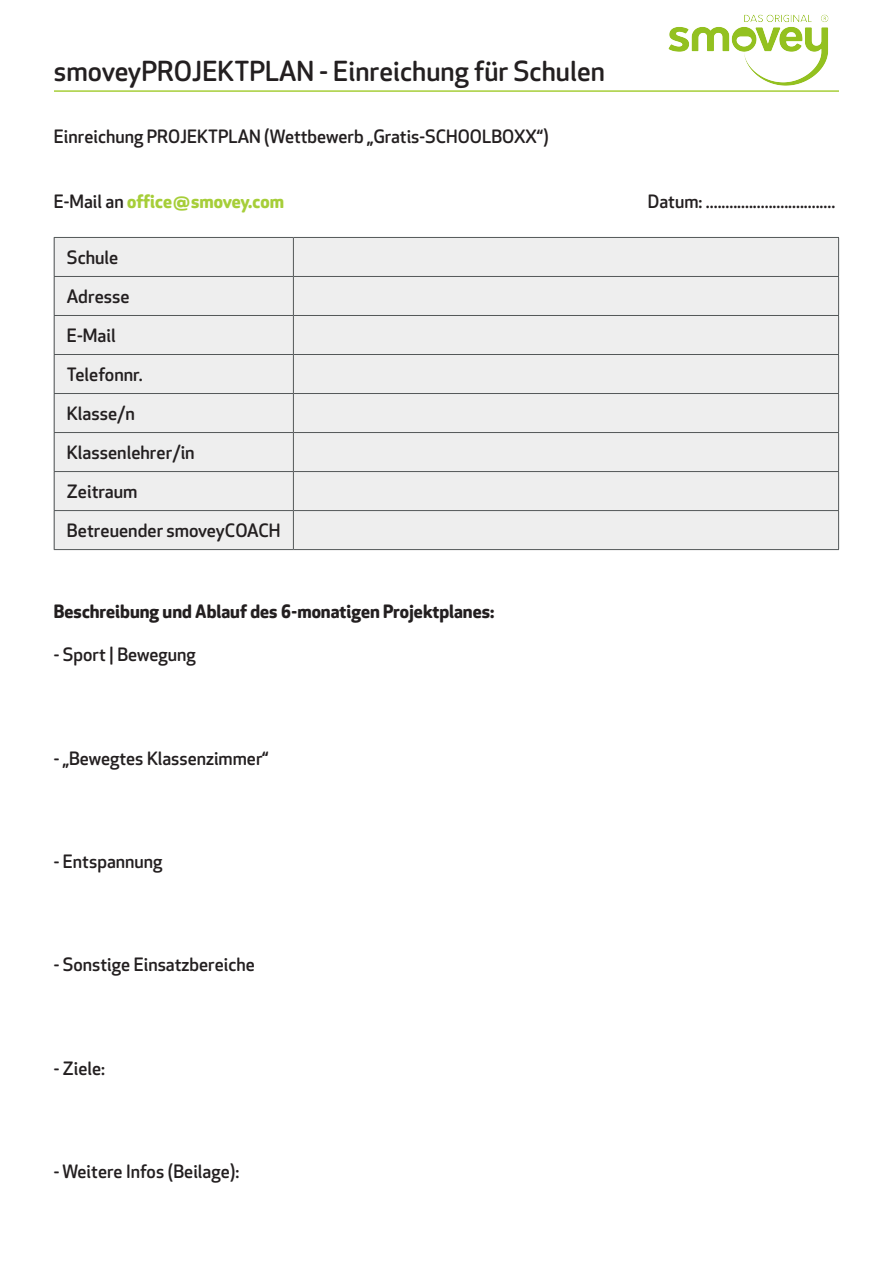
<style>
.page{position:relative;width:893px;height:1263px;background:#fff}
.page>*{position:absolute;margin:0;border:0;box-sizing:border-box;transform-origin:0 0}
.t1{font:500 27px "Apex Rounded";color:#231f20}
.t2{font:500 18px "Apex Rounded";color:#231f20}
.t3{font:700 18px "Apex Rounded";color:#231f20}
.t4{font:700 18px "Apex Rounded";color:#a6ce39}
.s1{font-weight:500;color:#231f20}
</style>
<div class="page">
<hr style="left:54px;top:90px;width:785px;height:2px;background:#a6ce39">
<div style="left:54px;top:237px;width:785px;height:313px;background:#eee"></div>
<hr style="left:54px;top:237px;width:239px;height:1px;background:#535758">
<hr style="left:54px;top:238px;width:1px;height:38px;background:#535758">
<hr style="left:293px;top:237px;width:546px;height:1px;background:#535758">
<hr style="left:293px;top:238px;width:1px;height:38px;background:#535758">
<hr style="left:838px;top:238px;width:1px;height:38px;background:#535758">
<hr style="left:54px;top:276px;width:239px;height:1px;background:#535758">
<hr style="left:54px;top:277px;width:1px;height:38px;background:#535758">
<hr style="left:293px;top:276px;width:546px;height:1px;background:#535758">
<hr style="left:293px;top:277px;width:1px;height:38px;background:#535758">
<hr style="left:838px;top:277px;width:1px;height:38px;background:#535758">
<hr style="left:54px;top:315px;width:239px;height:1px;background:#535758">
<hr style="left:54px;top:316px;width:1px;height:38px;background:#535758">
<hr style="left:293px;top:315px;width:546px;height:1px;background:#535758">
<hr style="left:293px;top:316px;width:1px;height:38px;background:#535758">
<hr style="left:838px;top:316px;width:1px;height:38px;background:#535758">
<hr style="left:54px;top:354px;width:239px;height:1px;background:#535758">
<hr style="left:54px;top:355px;width:1px;height:38px;background:#535758">
<hr style="left:293px;top:354px;width:546px;height:1px;background:#535758">
<hr style="left:293px;top:355px;width:1px;height:38px;background:#535758">
<hr style="left:838px;top:355px;width:1px;height:38px;background:#535758">
<hr style="left:54px;top:393px;width:239px;height:1px;background:#535758">
<hr style="left:54px;top:394px;width:1px;height:38px;background:#535758">
<hr style="left:293px;top:393px;width:546px;height:1px;background:#535758">
<hr style="left:293px;top:394px;width:1px;height:38px;background:#535758">
<hr style="left:838px;top:394px;width:1px;height:38px;background:#535758">
<hr style="left:54px;top:432px;width:239px;height:1px;background:#535758">
<hr style="left:54px;top:433px;width:1px;height:38px;background:#535758">
<hr style="left:293px;top:432px;width:546px;height:1px;background:#535758">
<hr style="left:293px;top:433px;width:1px;height:38px;background:#535758">
<hr style="left:838px;top:433px;width:1px;height:38px;background:#535758">
<hr style="left:54px;top:471px;width:239px;height:1px;background:#535758">
<hr style="left:54px;top:472px;width:1px;height:38px;background:#535758">
<hr style="left:293px;top:471px;width:546px;height:1px;background:#535758">
<hr style="left:293px;top:472px;width:1px;height:38px;background:#535758">
<hr style="left:838px;top:472px;width:1px;height:38px;background:#535758">
<hr style="left:54px;top:510px;width:239px;height:1px;background:#535758">
<hr style="left:54px;top:511px;width:1px;height:38px;background:#535758">
<hr style="left:293px;top:510px;width:546px;height:1px;background:#535758">
<hr style="left:293px;top:511px;width:1px;height:38px;background:#535758">
<hr style="left:838px;top:511px;width:1px;height:38px;background:#535758">
<hr style="left:54px;top:549px;width:239px;height:1px;background:#535758">
<hr style="left:293px;top:549px;width:546px;height:1px;background:#535758">
<img style="left:668px;top:14px;width:161px;height:72px">
<h1 class="t1" style="left:54px;top:55px;width:190px">smoveyARTIKEL</h1>
<p class="t1" style="left:141px;top:55px;width:465px">P OJEKTPLAN - Einreichung für Schulen</p>
<p class="t2" style="left:54px;top:126px;width:497px">Einreichung PROJEKTPLAN (Wettbewerb „Gratis-SCHOOLBOXX“)</p>
<p class="t4" style="left:54px;top:190px;width:232px"><span class="s1">E-Mail an</span> office@smovey.com</p>
<p class="t2" style="left:648px;top:191px;width:189px">Datum: .................................</p>
<p class="t2" style="left:67px;top:247px;width:53px">Schule</p>
<p class="t2" style="left:67px;top:286px;width:64px">Adresse</p>
<p class="t2" style="left:67px;top:325px;width:50px">E-Mail</p>
<p class="t2" style="left:67px;top:364px;width:77px">Telefonnr.</p>
<p class="t2" style="left:67px;top:403px;width:70px">Klasse/n</p>
<p class="t2" style="left:67px;top:442px;width:129px">Klassenlehrer/in</p>
<p class="t2" style="left:67px;top:481px;width:72px">Zeitraum</p>
<p class="t2" style="left:67px;top:520px;width:215px">Betreuender smoveyCOACH</p>
<p class="t3" style="left:54px;top:601px;width:442px">Beschreibung und Ablauf des 6-monatigen Projektplanes:</p>
<p class="t2" style="left:54px;top:644px;width:143px">- Sport | Bewegung</p>
<p class="t2" style="left:54px;top:748px;width:216px">- „Bewegtes Klassenzimmer“</p>
<p class="t2" style="left:54px;top:851px;width:110px">- Entspannung</p>
<p class="t2" style="left:54px;top:955px;width:202px">- Sonstige Einsatzbereiche</p>
<p class="t2" style="left:54px;top:1058px;width:53px">- Ziele:</p>
<p class="t2" style="left:54px;top:1161px;width:187px">- Weitere Infos (Beilage):</p>
</div>
